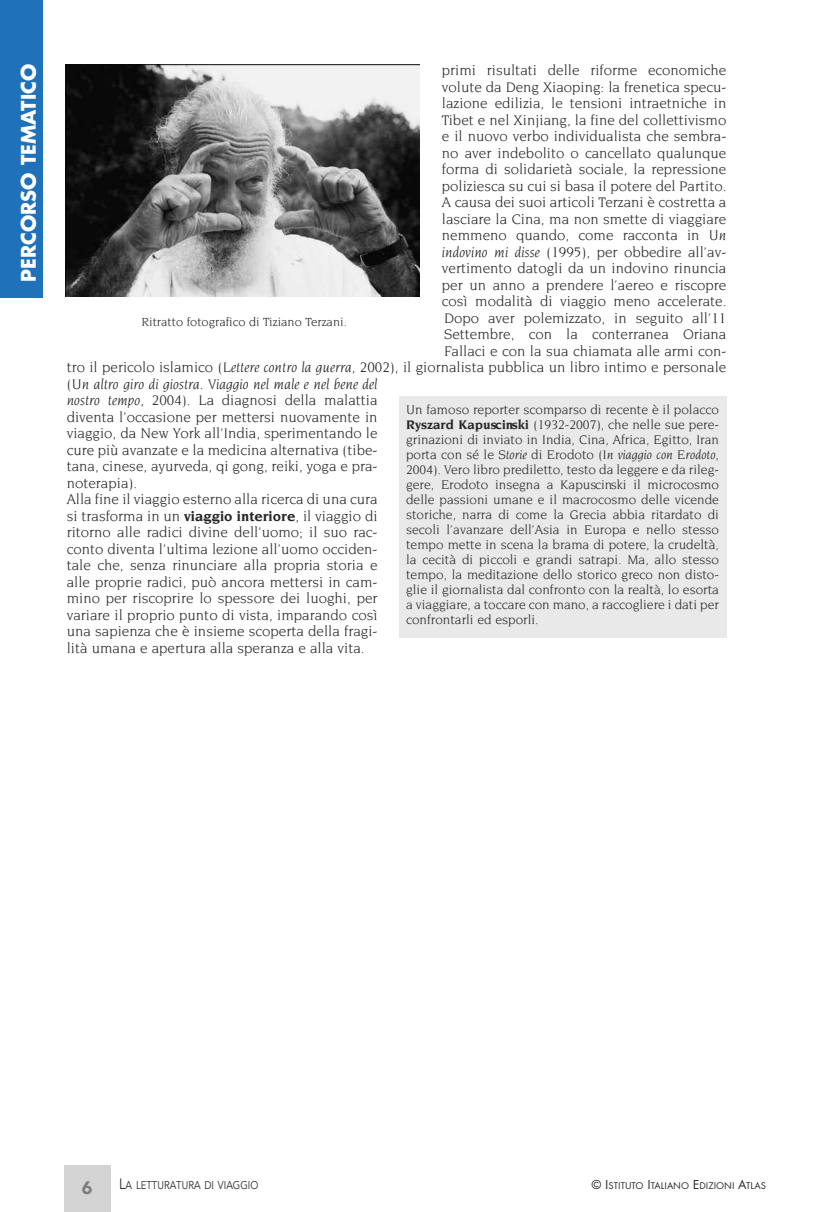
<style>
.page{position:relative;width:830px;height:1212px;background:#fff}
.page>*{position:absolute;margin:0;border:0;box-sizing:border-box;transform-origin:0 0}
.t1{font:700 19.5px "Futura";color:#fff}
.t2{font:900 18px "Avenir";color:#7d7d7d}
.t3{font:15px "Novarese";color:#272627}
.t4{font:italic 15px "Novarese";color:#272627}
.t5{font:13.5px/15px "Novarese";color:#272627;text-align:justify}
.t6{font:12.75px "Novarese";color:#272627}
.t7{font:11.25px "Avenir";color:#272627;scale:.85 1}
.t8{font:10.2px "Futura T";color:#272627}
.s1{font-style:italic}
.s2{font-style:normal}
.s3{font-weight:700}
.s4{font-size:15px}
.s5{font-size:13.5px}
</style>
<div class="page">
<img style="left:65px;top:64px;width:354px;height:233px">
<div style="left:398px;top:397px;width:328px;height:241px;background:#e9e9e9"></div>
<div style="left:64px;top:1165px;width:47px;height:47px;background:#d4d4d4"></div>
<div style="left:0;top:0;width:43px;height:298px;background:#1f71b9"></div>
<h1 class="t1" style="left:19px;top:282px;width:220px;rotate:-90deg">PERCORSO TEMATICO</h1>
<p class="t3" style="left:441px;top:64px;width:286px">primi risultati delle riforme economiche</p>
<p class="t3" style="left:441px;top:81px;width:286px">volute da Deng Xiaoping: la frenetica specu-</p>
<p class="t3" style="left:441px;top:97px;width:286px">lazione edilizia, le tensioni intraetniche in</p>
<p class="t3" style="left:441px;top:114px;width:286px">Tibet e nel Xinjiang, la fine del collettivismo</p>
<p class="t3" style="left:441px;top:130px;width:286px">e il nuovo verbo individualista che sembra-</p>
<p class="t3" style="left:441px;top:147px;width:286px">no aver indebolito o cancellato qualunque</p>
<p class="t3" style="left:441px;top:163px;width:286px">forma di solidarietà sociale, la repressione</p>
<p class="t3" style="left:441px;top:180px;width:286px">poliziesca su cui si basa il potere del Partito.</p>
<p class="t3" style="left:441px;top:196px;width:286px">A causa dei suoi articoli Terzani è costretta a</p>
<p class="t3" style="left:441px;top:213px;width:286px">lasciare la Cina, ma non smette di viaggiare</p>
<p class="t3" style="left:441px;top:229px;width:286px">nemmeno quando, come racconta in <span class="s1">Un</span></p>
<p class="t3" style="left:441px;top:246px;width:286px"><span class="s1">indovino mi disse</span> (1995), per obbedire all’av-</p>
<p class="t3" style="left:441px;top:262px;width:286px">vertimento datogli da un indovino rinuncia</p>
<p class="t3" style="left:441px;top:279px;width:286px">per un anno a prendere l’aereo e riscopre</p>
<p class="t3" style="left:441px;top:295px;width:286px">così modalità di viaggio meno accelerate.</p>
<p class="t3" style="left:444px;top:312px;width:284px">Dopo aver polemizzato, in seguito all’11</p>
<p class="t3" style="left:444px;top:328px;width:284px">Settembre, con la conterranea Oriana</p>
<p class="t3" style="left:444px;top:345px;width:284px">Fallaci e con la sua chiamata alle armi con-</p>
<p class="t3" style="left:67px;top:361px;width:661px">tro il pericolo islamico (<span class="s1">Lettere contro la guerra</span>, 2002), il giornalista pubblica un libro intimo e personale</p>
<p class="t4" style="left:67px;top:378px;width:312px"><span class="s2">(</span>Un altro giro di giostra. Viaggio nel male e nel bene del</p>
<p class="t3" style="left:67px;top:394px;width:312px"><span class="s1">nostro tempo</span>, 2004). La diagnosi della malattia</p>
<p class="t3" style="left:67px;top:411px;width:312px">diventa l’occasione per mettersi nuovamente in</p>
<p class="t3" style="left:67px;top:427px;width:312px">viaggio, da New York all’India, sperimentando le</p>
<p class="t3" style="left:67px;top:444px;width:312px">cure più avanzate e la medicina alternativa (tibe-</p>
<p class="t3" style="left:67px;top:460px;width:312px">tana, cinese, ayurveda, qi gong, reiki, yoga e pra-</p>
<p class="t3" style="left:67px;top:477px;width:72px">noterapia).</p>
<p class="t3" style="left:67px;top:493px;width:312px">Alla fine il viaggio esterno alla ricerca di una cura</p>
<p class="t3" style="left:67px;top:510px;width:312px">si trasforma in un <span class="s3">viaggio interiore</span>, il viaggio di</p>
<p class="t3" style="left:67px;top:526px;width:312px">ritorno alle radici divine dell’uomo; il suo rac-</p>
<p class="t3" style="left:67px;top:543px;width:312px">conto diventa l’ultima lezione all’uomo occiden-</p>
<p class="t3" style="left:67px;top:559px;width:312px">tale che, senza rinunciare alla propria storia e</p>
<p class="t3" style="left:67px;top:576px;width:312px">alle proprie radici, può ancora mettersi in cam-</p>
<p class="t3" style="left:67px;top:592px;width:312px">mino per riscoprire lo spessore dei luoghi, per</p>
<p class="t3" style="left:67px;top:609px;width:312px">variare il proprio punto di vista, imparando così</p>
<p class="t3" style="left:67px;top:625px;width:312px">una sapienza che è insieme scoperta della fragi-</p>
<p class="t3" style="left:67px;top:642px;width:299px">lità umana e apertura alla speranza e alla vita.</p>
<p class="t6" style="left:141px;top:317px;width:207px">Ritratto fotografico di Tiziano Terzani.</p>
<p class="t5" style="left:406px;top:403px;width:314px">Un famoso reporter scomparso di recente è il polacco <span class="s3">Ryszard Kapuscinski</span> (1932-2007), che nelle sue pere&shy;grinazioni di inviato in India, Cina, Africa, Egitto, Iran porta con sé le <span class="s1">Storie</span> di Erodoto (<span class="s1">In viaggio con Erodoto</span>, 2004). Vero libro prediletto, testo da leggere e da rileg&shy;gere, Erodoto insegna a Kapuscinski il microcosmo delle passioni umane e il macrocosmo delle vicende storiche, narra di come la Grecia abbia ritardato di secoli l’avanzare dell’Asia in Europa e nello stesso tempo mette in scena la brama di potere, la crudeltà, la cecità di piccoli e grandi satrapi. Ma, allo stesso tempo, la meditazione dello storico greco non disto&shy;glie il giornalista dal confronto con la realtà, lo esorta a viaggiare, a toccare con mano, a raccogliere i dati per confrontarli ed esporli.</p>
<p class="t2" style="left:82px;top:1176px;width:12px">6</p>
<p class="t7" style="left:119px;top:1177px;width:165px"><span class="s4">L</span>A LETTURATURA DI VIAGGIO</p>
<p class="t8" style="left:591px;top:1179px;width:176px"><span class="s5">© I</span>STITUTO <span class="s5">I</span>TALIANO <span class="s5">E</span>DIZIONI <span class="s5">A</span>TLAS</p>
</div>
